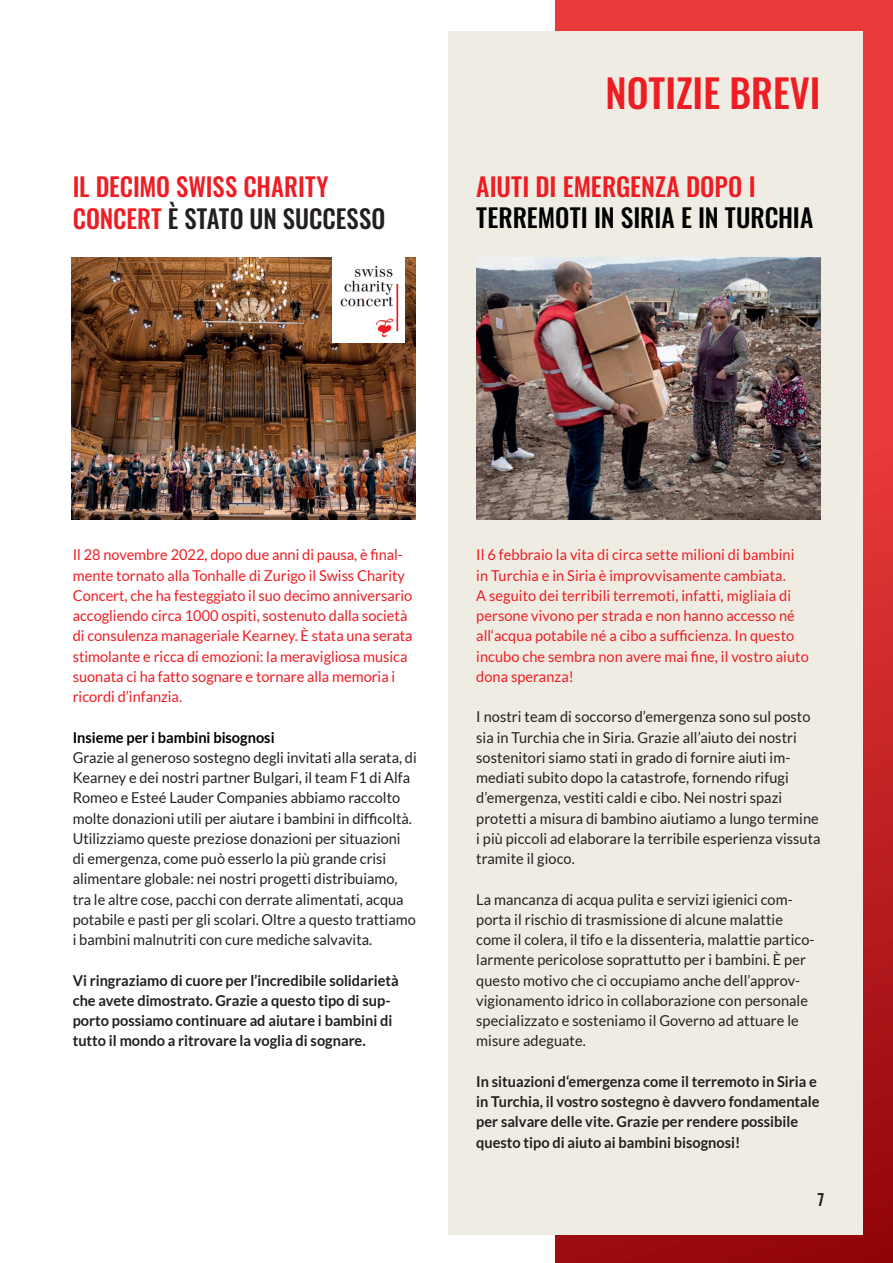
<style>
.page{position:relative;width:893px;height:1263px;background:#fff}
.page>*{position:absolute;margin:0;border:0;box-sizing:border-box;transform-origin:0 0}
.t1{font:39px "Oswald";color:#ee1d23}
.t2{font:25.5px/31.5px "Oswald";color:#000001}
._2_Lead{font:25.5px/31.5px "Oswald";color:#ee1d23}
.t3{font:18px "Trade Gothic LT Com Bd Cn 20";color:#231f20}
._3_GT_NEU{font:15px/20.2px "Lato";letter-spacing:.005em;color:#231f20}
._3_GT_NEU-2{font:15px/20.2px "Lato";color:#ee1d23}
._3_GT_NEU-3{font:700 15px/20.2px "Lato";color:#231f20}
._3_GT_NEU-4{font:700 15px "Lato";color:#000001}
.s1{color:#231f20}
.s2{color:#ee1d23}
</style>
<div class="page">
<svg style="left:555px;top:0;width:338px;height:1263px;background:#c92728"></svg>
<div style="left:449px;top:31px;width:414px;height:1203px;background:#efede3"></div>
<img style="left:476px;top:258px;width:345px;height:262px">
<img style="left:71px;top:258px;width:345px;height:262px">
<div style="left:332px;top:257px;width:73px;height:86px;background:#fff"></div>
<img style="left:340px;top:265px;width:59px;height:72px">
<p class="_2_Lead" style="left:73px;top:169px;width:314px">IL DECIMO SWISS CHARITY<br>CONCERT <span class="s1">È STATO UN SUCCESSO</span></p>
<p class="t1" style="left:605px;top:58px;width:217px">NOTIZIE BREVI</p>
<p class="t2" style="left:476px;top:168px;width:339px"><span class="s2">AIUTI DI EMERGENZA DOPO I<br></span>TERREMOTI IN SIRIA E IN TURCHIA</p>
<p class="_3_GT_NEU-2" style="left:73px;top:545px;width:341px">Il 28 novembre 2022, dopo due anni di pausa, è final&shy;mente tornato alla Tonhalle di Zurigo il Swiss Charity Concert, che ha festeggiato il suo decimo anniversario accogliendo circa 1000 ospiti, sostenuto dalla società di consulenza manageriale Kearney. È stata una serata stimolante e ricca di emozioni: la meravigliosa musica suonata ci ha fatto sognare e tornare alla memoria i ricordi d’infanzia.</p>
<p class="_3_GT_NEU-4" style="left:73px;top:728px;width:203px">Insieme per i bambini bisognosi</p>
<p class="_3_GT_NEU" style="left:73px;top:747px;width:346px">Grazie al generoso sostegno degli invitati alla serata, di Kearney e dei nostri partner Bulgari, il team F1 di Alfa Romeo e Esteé Lauder Companies abbiamo raccolto molte donazioni utili per aiutare i bambini in difficoltà.<br>Utilizziamo queste preziose donazioni per situazioni<br>di emergenza, come può esserlo la più grande crisi alimentare globale: nei nostri progetti distribuiamo, tra le altre cose, pacchi con derrate alimentati, acqua potabile e pasti per gli scolari. Oltre a questo trattiamo i bambini malnutriti con cure mediche salvavita.</p>
<p class="_3_GT_NEU-3" style="left:73px;top:970px;width:327px">Vi ringraziamo di cuore per l’incredibile solidarietà che avete dimostrato. Grazie a questo tipo di sup&shy;porto possiamo continuare ad aiutare i bambini di tutto il mondo a ritrovare la voglia di sognare.</p>
<p class="_3_GT_NEU-2" style="left:476px;top:545px;width:334px">Il 6 febbraio la vita di circa sette milioni di bambini in Turchia e in Siria è improvvisamente cambiata.<br>A seguito dei terribili terremoti, infatti, migliaia di persone vivono per strada e non hanno accesso né all‘acqua potabile né a cibo a sufficienza. In questo incubo che sembra non avere mai fine, il vostro aiuto dona speranza!</p>
<p class="_3_GT_NEU" style="left:476px;top:707px;width:346px">I nostri team di soccorso d’emergenza sono sul posto sia in Turchia che in Siria. Grazie all’aiuto dei nostri sostenitori siamo stati in grado di fornire aiuti im&shy;mediati subito dopo la catastrofe, fornendo rifugi d’emergenza, vestiti caldi e cibo. Nei nostri spazi protetti a misura di bambino aiutiamo a lungo termine i più piccoli ad elaborare la terribile esperienza vissuta tramite il gioco.</p>
<p class="_3_GT_NEU" style="left:476px;top:889px;width:340px">La mancanza di acqua pulita e servizi igienici com&shy;porta il rischio di trasmissione di alcune malattie come il colera, il tifo e la dissenteria, malattie partico&shy;larmente pericolose soprattutto per i bambini. È per questo motivo che ci occupiamo anche dell’approv&shy;vigionamento idrico in collaborazione con personale specializzato e sosteniamo il Governo ad attuare le misure adeguate.</p>
<p class="_3_GT_NEU-3" style="left:476px;top:1071px;width:345px">In situazioni d‘emergenza come il terremoto in Siria e in Turchia, il vostro sostegno è davvero fondamentale per salvare delle vite. Grazie per rendere possibile questo tipo di aiuto ai bambini bisognosi!</p>
<p class="t3" style="left:817px;top:1188px;width:9px">7</p>
</div>
